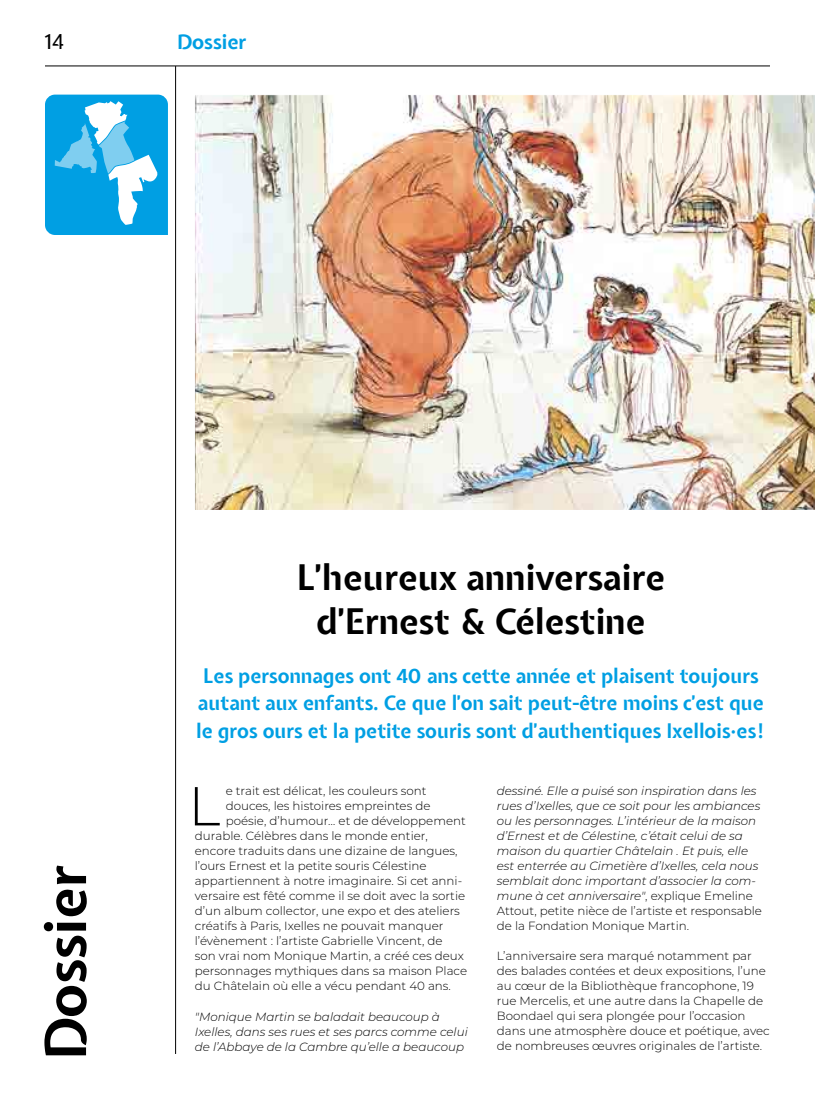
<style>
.page{position:relative;width:815px;height:1099px;background:#fff}
.page>*{position:absolute;margin:0;border:0;box-sizing:border-box;transform-origin:0 0}
.t1{font:700 56.25px "Expletus Sans";color:#000}
.t2{font:300 54.75px "Montserrat";color:#000}
.t3{font:700 35px/43.8px "Expletus Sans";color:#000;text-align:center}
.t4{font:21.25px "Expletus Sans";color:#000}
.t5{font:700 20px/27.5px "Expletus Sans";color:#009fe3;text-align:center}
.t6{font:300 11.88px/15px "Montserrat";color:#000}
.t7{font:italic 300 11.88px/15px "Montserrat";color:#000}
.s1{font-style:normal}
</style>
<div class="page">
<hr style="left:175px;top:66px;width:1px;height:987px;background:#000">
<hr style="left:45px;top:66px;width:725px;height:1px;background:#000">
<svg style="left:45px;top:95px;width:123px;height:140px;background:#33b2e8"></svg>
<img style="left:195px;top:95px;width:620px;height:415px">
<h3 class="t4" style="left:45px;top:30px;width:21px">14</h3>
<h3 class="t5" style="left:177px;top:29px;width:71px">Dossier</h3>
<h1 class="t1" style="left:35px;top:1059px;width:196px;rotate:-90deg">Dossier</h1>
<h3 class="t3" style="left:297px;top:557px;width:370px">L’heureux anniversaire d’Ernest &amp; Célestine</h3>
<h3 class="t5" style="left:196px;top:662px;width:571px">Les personnages ont 40 ans cette année et plaisent toujours autant aux enfants. Ce que l’on sait peut-être moins c’est que le gros ours et la petite souris sont d’authentiques Ixellois·es !</h3>
<h2 class="t2" style="left:188px;top:768px;width:34px">L</h2>
<p class="t6" style="left:226px;top:783px;width:202px">e trait est délicat, les couleurs sont</p>
<p class="t6" style="left:226px;top:798px;width:206px">douces, les histoires empreintes de</p>
<p class="t6" style="left:226px;top:813px;width:242px">poésie, d’humour… et de développement</p>
<p class="t6" style="left:195px;top:828px;width:234px">durable. Célèbres dans le monde entier,</p>
<p class="t6" style="left:195px;top:843px;width:264px">encore traduits dans une dizaine de langues,</p>
<p class="t6" style="left:195px;top:858px;width:233px">l’ours Ernest et la petite souris Célestine</p>
<p class="t6" style="left:195px;top:873px;width:269px">appartiennent à notre imaginaire. Si cet anni-</p>
<p class="t6" style="left:195px;top:888px;width:272px">versaire est fêté comme il se doit avec la sortie</p>
<p class="t6" style="left:195px;top:903px;width:267px">d’un album collector, une expo et des ateliers</p>
<p class="t6" style="left:195px;top:918px;width:250px">créatifs à Paris, Ixelles ne pouvait manquer</p>
<p class="t6" style="left:195px;top:933px;width:249px">l’évènement : l’artiste Gabrielle Vincent, de</p>
<p class="t6" style="left:195px;top:948px;width:271px">son vrai nom Monique Martin, a créé ces deux</p>
<p class="t6" style="left:195px;top:963px;width:274px">personnages mythiques dans sa maison Place</p>
<p class="t6" style="left:195px;top:978px;width:258px">du Châtelain où elle a vécu pendant 40 ans.</p>
<p class="t7" style="left:195px;top:1008px;width:274px">"Monique Martin se baladait beaucoup à<br>Ixelles, dans ses rues et ses parcs comme celui de l’Abbaye de la Cambre qu’elle a beaucoup</p>
<p class="t7" style="left:497px;top:783px;width:267px">dessiné. Elle a puisé son inspiration dans les rues d’Ixelles, que ce soit pour les ambiances ou les personnages. L’intérieur de la maison d’Ernest et de Célestine, c’était celui de sa maison du quartier Châtelain . Et puis, elle est enterrée au Cimetière d’Ixelles, cela nous semblait donc important d’associer la com&shy;mune à cet anniversaire"<span class="s1">, explique Emeline Attout, petite nièce de l’artiste et responsable de la Fondation Monique Martin.</span></p>
<p class="t6" style="left:497px;top:948px;width:275px">L’anniversaire sera marqué notamment par des balades contées et deux expositions, l’une au cœur de la Bibliothèque francophone, 19 rue Mercelis, et une autre dans la Chapelle de Boondael qui sera plongée pour l’occasion dans une atmosphère douce et poétique, avec de nombreuses œuvres originales de l’artiste.</p>
</div>
